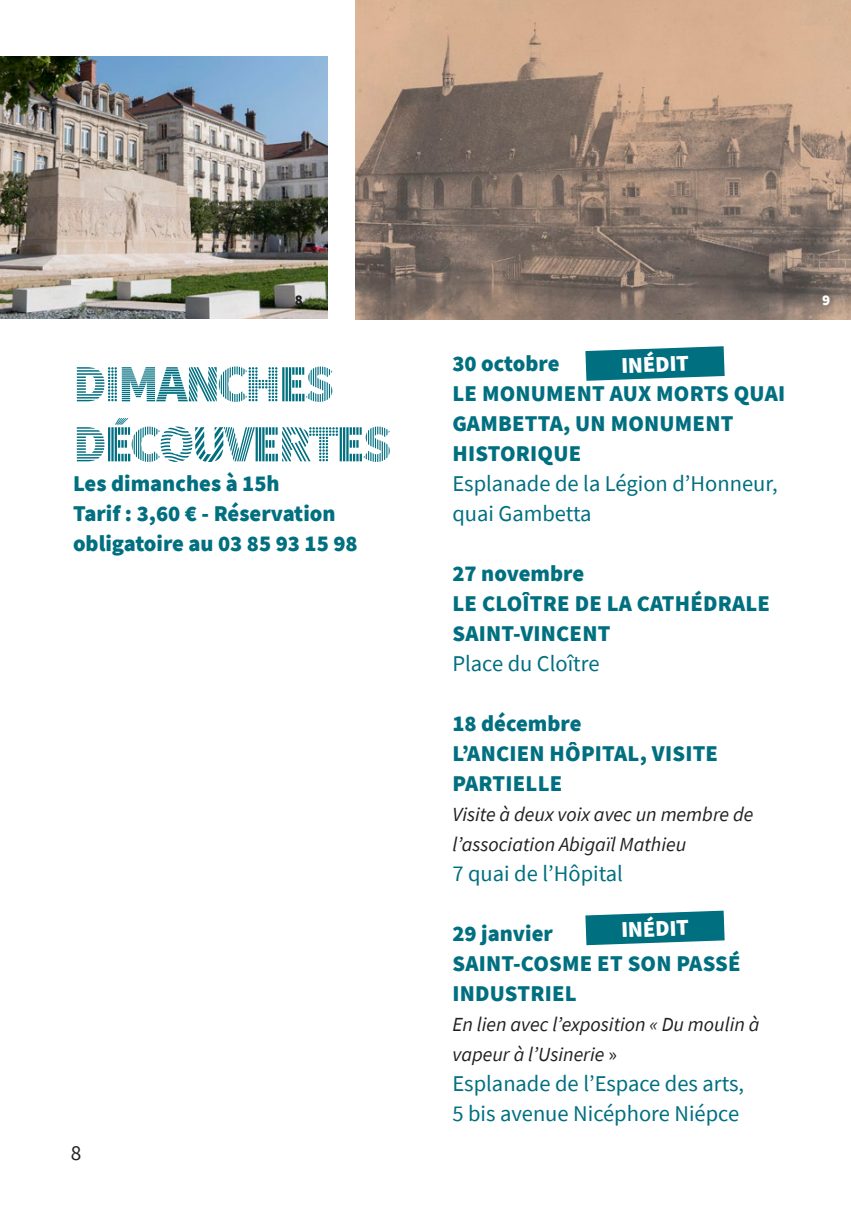
<style>
.page{position:relative;width:851px;height:1205px;background:#fff}
.page>*{position:absolute;margin:0;border:0;box-sizing:border-box;transform-origin:0 0}
.t1{font:900 52.5px/60px "Source Sans Pro DISPLAYV2";letter-spacing:-.05em;color:#006f80}
.t2{font:900 22.5px/30px "Source Sans Pro";letter-spacing:.01em;color:#006f80}
.t3{font:22.5px/30px "Source Sans Pro";color:#006f80}
.t4{font:900 22.5px "Source Sans Pro";color:#fff}
.t5{font:21.25px "Source Sans Pro";color:#231f20}
.t6{font:italic 20px/30px "Source Sans Pro";color:#231f20}
.t7{font:900 15px "Source Sans Pro";color:#231f20}
.t8{font:900 15px "Source Sans Pro";color:#fff}
.s1{font-style:normal}
</style>
<div class="page">
<img style="left:0;top:57px;width:327px;height:261px">
<svg style="left:585px;top:346px;width:139px;height:35px;background:#278593"></svg>
<svg style="left:585px;top:910px;width:139px;height:35px;background:#278593"></svg>
<img style="left:355px;top:0;width:495px;height:319px">
<p class="t7" style="left:295px;top:290px;width:10px">8</p>
<h1 class="t1" style="left:73px;top:355px;width:320px">DIMANCHES<br>DÉCOUVERTES</h1>
<p class="t2" style="left:73px;top:468px;width:286px">Les dimanches à 15h<br>Tarif : 3,60 € - Réservation obligatoire au 03 85 93 15 98</p>
<p class="t5" style="left:71px;top:1139px;width:12px">8</p>
<p class="t4" style="left:620px;top:350px;width:69px;rotate:-2deg">INÉDIT</p>
<p class="t2" style="left:452px;top:348px;width:334px">30 octobre<br>LE MONUMENT AUX MORTS QUAI<br>GAMBETTA, UN MONUMENT<br>HISTORIQUE</p>
<p class="t3" style="left:452px;top:469px;width:326px">Esplanade de la Légion d’Honneur, quai Gambetta</p>
<p class="t2" style="left:452px;top:558px;width:319px">27 novembre<br>LE CLOÎTRE DE LA CATHÉDRALE<br>SAINT-VINCENT</p>
<p class="t3" style="left:452px;top:649px;width:149px">Place du Cloître</p>
<p class="t2" style="left:452px;top:708px;width:267px">18 décembre<br>L’ANCIEN HÔPITAL, VISITE<br>PARTIELLE</p>
<p class="t6" style="left:452px;top:799px;width:302px">Visite à deux voix avec un membre de l’association Abigaïl Mathieu</p>
<p class="t3" style="left:452px;top:859px;width:172px">7 quai de l’Hôpital</p>
<p class="t2" style="left:452px;top:918px;width:289px">29 janvier<br>SAINT-COSME ET SON PASSÉ<br>INDUSTRIEL</p>
<p class="t6" style="left:452px;top:1009px;width:308px">En lien avec l’exposition « Du moulin à vapeur à l’Usinerie <span class="s1">»</span></p>
<p class="t3" style="left:452px;top:1069px;width:293px">Esplanade de l’Espace des arts,<br>5 bis avenue Nicéphore Niépce</p>
<p class="t4" style="left:620px;top:914px;width:69px;rotate:-2deg">INÉDIT</p>
<p class="t8" style="left:821px;top:290px;width:10px">9</p>
</div>
